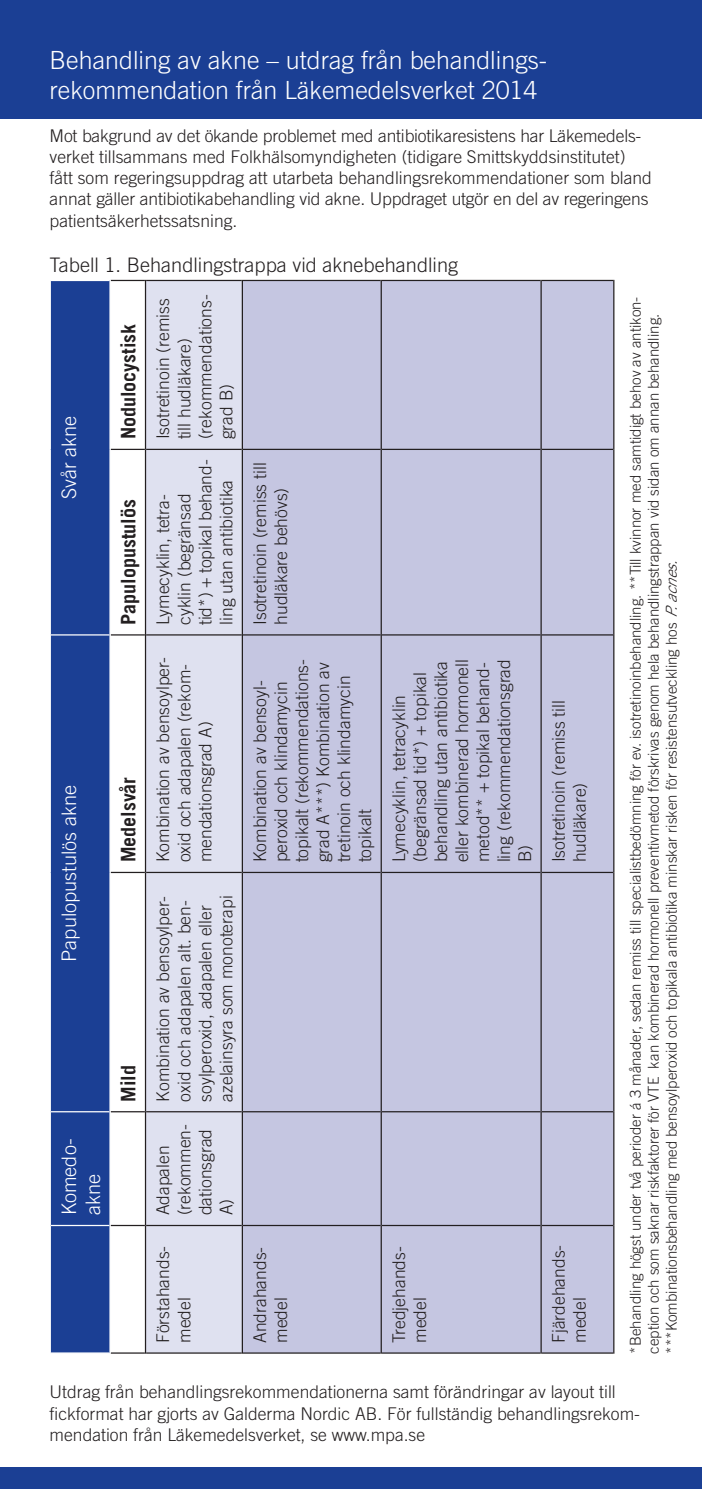
<style>
.page{position:relative;width:702px;height:1489px;background:#fff}
.page>*{position:absolute;margin:0;border:0;box-sizing:border-box;transform-origin:0 0}
.t1{font:300 25px "Trade Gothic";color:#fff}
.t2{font:300 20px "Trade Gothic";color:#231f20}
.t3{font:700 20px "Trade Gothic";color:#231f20}
.t4{font:300 20px/24px "Trade Gothic";color:#fff}
.t5{font:300 17.5px/21px "Trade Gothic";color:#231f20}
.t6{font:300 15px/18px "Trade Gothic";color:#231f20}
.s1{font-style:italic}
</style>
<div class="page">
<div style="left:0;top:0;width:702px;height:119px;background:#1b3f94"></div>
<div style="left:51px;top:281px;width:58px;height:1071px;background:#1b3f94"></div>
<div style="left:146px;top:281px;width:96px;height:1071px;background:#dfe1f0"></div>
<div style="left:243px;top:281px;width:370px;height:1071px;background:#c5c6e1"></div>
<hr style="left:111px;top:1352px;width:34px;height:1px;background:#231f20">
<hr style="left:111px;top:1224px;width:34px;height:1px;background:#231f20">
<hr style="left:111px;top:1111px;width:34px;height:1px;background:#231f20">
<hr style="left:111px;top:871px;width:34px;height:2px;background:#231f20">
<hr style="left:111px;top:634px;width:34px;height:1px;background:#231f20">
<hr style="left:111px;top:449px;width:34px;height:1px;background:#231f20">
<hr style="left:111px;top:280px;width:34px;height:1px;background:#231f20">
<hr style="left:145px;top:1225px;width:1px;height:128px;background:#231f20">
<hr style="left:146px;top:1352px;width:96px;height:1px;background:#231f20">
<hr style="left:145px;top:1111px;width:1px;height:114px;background:#231f20">
<hr style="left:146px;top:1224px;width:96px;height:1px;background:#231f20">
<hr style="left:145px;top:872px;width:1px;height:239px;background:#231f20">
<hr style="left:146px;top:1111px;width:96px;height:1px;background:#231f20">
<hr style="left:145px;top:635px;width:1px;height:237px;background:#231f20">
<hr style="left:146px;top:871px;width:96px;height:2px;background:#231f20">
<hr style="left:145px;top:449px;width:1px;height:186px;background:#231f20">
<hr style="left:146px;top:634px;width:96px;height:1px;background:#231f20">
<hr style="left:145px;top:280px;width:1px;height:169px;background:#231f20">
<hr style="left:146px;top:449px;width:96px;height:1px;background:#231f20">
<hr style="left:146px;top:280px;width:96px;height:1px;background:#231f20">
<hr style="left:242px;top:1225px;width:1px;height:128px;background:#231f20">
<hr style="left:243px;top:1352px;width:137px;height:1px;background:#231f20">
<hr style="left:242px;top:1111px;width:1px;height:114px;background:#231f20">
<hr style="left:243px;top:1224px;width:137px;height:1px;background:#231f20">
<hr style="left:242px;top:872px;width:1px;height:239px;background:#231f20">
<hr style="left:243px;top:1111px;width:137px;height:1px;background:#231f20">
<hr style="left:242px;top:635px;width:1px;height:237px;background:#231f20">
<hr style="left:243px;top:871px;width:137px;height:2px;background:#231f20">
<hr style="left:242px;top:449px;width:1px;height:186px;background:#231f20">
<hr style="left:243px;top:634px;width:137px;height:1px;background:#231f20">
<hr style="left:242px;top:280px;width:1px;height:169px;background:#231f20">
<hr style="left:243px;top:449px;width:137px;height:1px;background:#231f20">
<hr style="left:243px;top:280px;width:137px;height:1px;background:#231f20">
<hr style="left:380px;top:1225px;width:2px;height:128px;background:#231f20">
<hr style="left:382px;top:1352px;width:158px;height:1px;background:#231f20">
<hr style="left:380px;top:1111px;width:2px;height:114px;background:#231f20">
<hr style="left:382px;top:1224px;width:158px;height:1px;background:#231f20">
<hr style="left:380px;top:872px;width:2px;height:239px;background:#231f20">
<hr style="left:382px;top:1111px;width:158px;height:1px;background:#231f20">
<hr style="left:380px;top:635px;width:2px;height:237px;background:#231f20">
<hr style="left:382px;top:871px;width:158px;height:2px;background:#231f20">
<hr style="left:380px;top:449px;width:2px;height:186px;background:#231f20">
<hr style="left:382px;top:634px;width:158px;height:1px;background:#231f20">
<hr style="left:380px;top:280px;width:2px;height:169px;background:#231f20">
<hr style="left:382px;top:449px;width:158px;height:1px;background:#231f20">
<hr style="left:382px;top:280px;width:158px;height:1px;background:#231f20">
<hr style="left:540px;top:1225px;width:1px;height:128px;background:#231f20">
<hr style="left:541px;top:1352px;width:72px;height:1px;background:#231f20">
<hr style="left:540px;top:1111px;width:1px;height:114px;background:#231f20">
<hr style="left:541px;top:1224px;width:72px;height:1px;background:#231f20">
<hr style="left:540px;top:872px;width:1px;height:239px;background:#231f20">
<hr style="left:541px;top:1111px;width:72px;height:1px;background:#231f20">
<hr style="left:540px;top:635px;width:1px;height:237px;background:#231f20">
<hr style="left:541px;top:871px;width:72px;height:2px;background:#231f20">
<hr style="left:540px;top:449px;width:1px;height:186px;background:#231f20">
<hr style="left:541px;top:634px;width:72px;height:1px;background:#231f20">
<hr style="left:540px;top:280px;width:1px;height:169px;background:#231f20">
<hr style="left:541px;top:449px;width:72px;height:1px;background:#231f20">
<hr style="left:541px;top:280px;width:72px;height:1px;background:#231f20">
<hr style="left:613px;top:1225px;width:1px;height:128px;background:#231f20">
<hr style="left:613px;top:1111px;width:1px;height:114px;background:#231f20">
<hr style="left:613px;top:872px;width:1px;height:239px;background:#231f20">
<hr style="left:613px;top:635px;width:1px;height:237px;background:#231f20">
<hr style="left:613px;top:449px;width:1px;height:186px;background:#231f20">
<hr style="left:613px;top:280px;width:1px;height:169px;background:#231f20">
<hr style="left:51px;top:1224px;width:58px;height:1px;background:#fff">
<hr style="left:51px;top:1111px;width:58px;height:1px;background:#fff">
<hr style="left:51px;top:634px;width:58px;height:1px;background:#fff">
<div style="left:0;top:1467px;width:702px;height:21px;background:#1b3f94"></div>
<p class="t1" style="left:50px;top:46px;width:499px">Behandling av akne – utdrag från behandlings-</p>
<p class="t1" style="left:50px;top:76px;width:489px">rekommendation från Läkemedelsverket 2014</p>
<p class="t5" style="left:50px;top:125px;width:603px">Mot bakgrund av det ökande problemet med antibiotikaresistens har Läkemedels&shy;verket tillsammans med Folkhälsomyndigheten (tidigare Smittskyddsinstitutet) fått som regeringsuppdrag att utarbeta behandlingsrekommendationer som bland annat gäller antibiotikabehandling vid akne. Uppdraget utgör en del av regeringens patientsäkerhetssatsning.</p>
<p class="t2" style="left:50px;top:252px;width:410px">Tabell 1. Behandlingstrappa vid aknebehandling</p>
<p class="t4" style="left:57px;top:499px;width:85px;rotate:-90deg">Svår akne</p>
<p class="t4" style="left:57px;top:961px;width:178px;rotate:-90deg">Papulopustulös akne</p>
<p class="t4" style="left:57px;top:1215px;width:78px;rotate:-90deg">Komedo&shy;akne</p>
<p class="t3" style="left:116px;top:439px;width:117px;rotate:-90deg">Nodulocystisk</p>
<p class="t3" style="left:116px;top:625px;width:127px;rotate:-90deg">Papulopustulös</p>
<p class="t3" style="left:116px;top:862px;width:87px;rotate:-90deg">Medelsvår</p>
<p class="t3" style="left:116px;top:1101px;width:38px;rotate:-90deg">Mild</p>
<p class="t5" style="left:152px;top:439px;width:146px;rotate:-90deg">Isotretinoin (remiss till hudläkare) (rekommendations&shy;grad B)</p>
<p class="t5" style="left:152px;top:625px;width:167px;rotate:-90deg">Lymecyklin, tetra&shy;cyklin (begränsad tid*) + topikal behand&shy;ling utan antibiotika</p>
<p class="t5" style="left:152px;top:862px;width:207px;rotate:-90deg">Kombination av bensoylper&shy;oxid och adapalen (rekom&shy;mendationsgrad A)</p>
<p class="t5" style="left:152px;top:1101px;width:208px;rotate:-90deg">Kombination av bensoylper&shy;oxid och adapalen alt. ben&shy;soylperoxid, adapalen eller azelainsyra som monoterapi</p>
<p class="t5" style="left:152px;top:1215px;width:93px;rotate:-90deg">Adapalen (rekommen&shy;dationsgrad<br>A)</p>
<p class="t5" style="left:152px;top:1342px;width:99px;rotate:-90deg">Förstahands&shy;medel</p>
<p class="t5" style="left:249px;top:625px;width:164px;rotate:-90deg">Isotretinoin (remiss till hudläkare behövs)</p>
<p class="t5" style="left:249px;top:862px;width:205px;rotate:-90deg">Kombination av bensoyl&shy;peroxid och klindamycin topikalt (rekommendations&shy;grad A***) Kombination av tretinoin och klindamycin topikalt</p>
<p class="t5" style="left:249px;top:1342px;width:98px;rotate:-90deg">Andrahands&shy;medel</p>
<p class="t5" style="left:388px;top:862px;width:205px;rotate:-90deg">Lymecyklin, tetracyklin (begränsad tid*) + topikal behandling utan antibiotika eller kombinerad hormonell metod** + topikal behand&shy;ling (rekommendationsgrad<br>B)</p>
<p class="t5" style="left:388px;top:1342px;width:98px;rotate:-90deg">Tredjehands&shy;medel</p>
<p class="t5" style="left:548px;top:862px;width:164px;rotate:-90deg">Isotretinoin (remiss till hudläkare)</p>
<p class="t5" style="left:548px;top:1342px;width:100px;rotate:-90deg">Fjärdehands&shy;medel</p>
<p class="t6" style="left:626px;top:1353px;width:1058px;rotate:-90deg">*Behandling högst under två perioder á 3 månader, sedan remiss till specialistbedömning för ev. isotretinoinbehandling. **Till kvinnor med samtidigt behov av antikon&shy;ception och som saknar riskfaktorer för VTE kan kombinerad hormonell preventivmetod förskrivas genom hela behandlingstrappan vid sidan om annan behandling. ***Kombinationsbehandling med bensoylperoxid och topikala antibiotika minskar risken för resistensutveckling hos <span class="s1">P.acnes.</span></p>
<p class="t5" style="left:50px;top:1381px;width:592px">Utdrag från behandlingsrekommendationerna samt förändringar av layout till fickformat har gjorts av Galderma Nordic AB. För fullständig behandlingsrekom&shy;mendation från Läkemedelsverket, se www.mpa.se</p>
</div>
